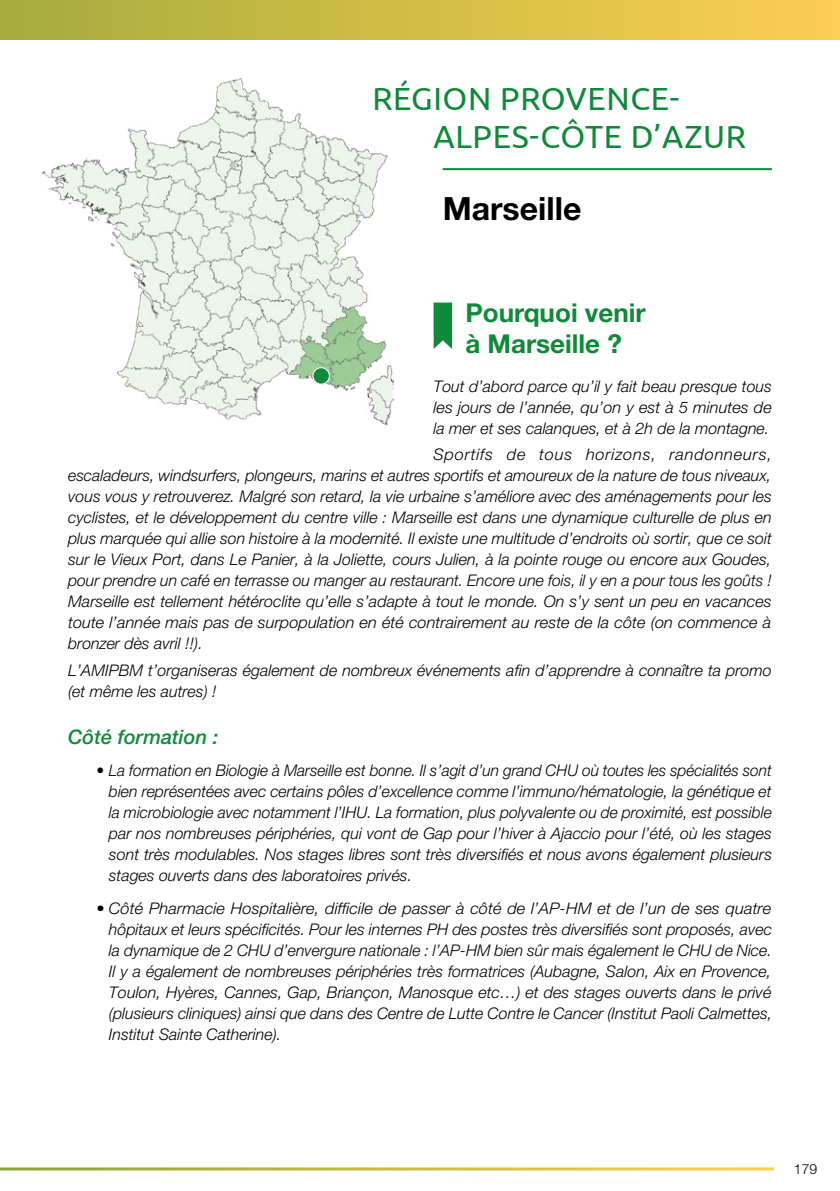
<style>
.page{position:relative;width:840px;height:1191px;background:#fff}
.page>*{position:absolute;margin:0;border:0;box-sizing:border-box;transform-origin:0 0}
.t1{font:32px/38.4px "Ubuntu";letter-spacing:.02em;color:#0e8a38}
.t2{font:700 32px "Helvetica Neue LT Std";color:#000}
.t3{font:700 26px/31.2px "Helvetica Neue LT Std";color:#0e8a38}
.t4{font:italic 500 20px "Helvetica Neue LT Std";color:#0e8a38}
.t5{font:italic 300 16px/21px "Helvetica Neue LT Std";color:#000;text-align:justify}
.t6{font:300 14px "Helvetica Neue LT Std";color:#000}
</style>
<div class="page">
<div style="left:0;top:0;width:839px;height:40px;background:linear-gradient(to right,#a5ac3d,#fecf51)"></div>
<img style="left:42px;top:78px;width:351px;height:346px">
<div style="left:313px;top:368px;width:16px;height:16px;background:#0e8a38;border-radius:50%"></div>
<div style="left:312px;top:367px;width:17px;height:17px;border:1px solid #fff;border-radius:50%"></div>
<hr style="left:442px;top:168px;width:329px;height:2px;background:#0e8a38">
<svg style="left:433px;top:302px;width:19px;height:47px"></svg>
<h1 class="t1" style="left:433px;top:78px;width:314px;text-indent:-61px">RÉGION PROVENCE-<br>ALPES-CÔTE D’AZUR</h1>
<h1 class="t2" style="left:442px;top:188px;width:140px">Marseille</h1>
<h2 class="t3" style="left:465px;top:296px;width:182px">Pourquoi venir à Marseille ?</h2>
<p class="t5" style="left:433px;top:375px;width:340px">Tout d’abord parce qu’il y fait beau presque tous les jours de l’année, qu’on y est à 5 minutes de la mer et ses calanques, et à 2h de la montagne.</p>
<p class="t5" style="left:68px;top:444px;width:705px;text-indent:365px">Sportifs de tous horizons, randonneurs, escaladeurs, windsurfers, plongeurs, marins et autres sportifs et amoureux de la nature de tous niveaux, vous vous y retrouverez. Malgré son retard, la vie urbaine s’améliore avec des aménagements pour les cyclistes, et le développement du centre ville : Marseille est dans une dynamique culturelle de plus en plus marquée qui allie son histoire à la modernité. Il existe une multitude d’endroits où sortir, que ce soit sur le Vieux Port, dans Le Panier, à la Joliette, cours Julien, à la pointe rouge ou encore aux Goudes, pour prendre un café en terrasse ou manger au restaurant. Encore une fois, il y en a pour tous les goûts !<br>Marseille est tellement hétéroclite qu’elle s’adapte à tout le monde. On s’y sent un peu en vacances toute l’année mais pas de surpopulation en été contrairement au reste de la côte (on commence à bronzer dès avril !!).</p>
<p class="t5" style="left:68px;top:659px;width:704px">L’AMIPBM t’organiseras également de nombreux événements afin d’apprendre à connaître ta promo (et même les autres) !</p>
<p class="t4" style="left:68px;top:725px;width:152px">Côté formation :</p>
<p class="t5" style="left:109px;top:760px;width:664px;text-indent:-12px">• La formation en Biologie à Marseille est bonne. Il s’agit d’un grand CHU où toutes les spécialités sont bien représentées avec certains pôles d’excellence comme l’immuno/hématologie, la génétique et la microbiologie avec notamment l’IHU. La formation, plus polyvalente ou de proximité, est possible par nos nombreuses périphéries, qui vont de Gap pour l’hiver à Ajaccio pour l’été, où les stages sont très modulables. Nos stages libres sont très diversifiés et nous avons également plusieurs stages ouverts dans des laboratoires privés.</p>
<p class="t5" style="left:109px;top:897px;width:664px;text-indent:-12px">• Côté Pharmacie Hospitalière, difficile de passer à côté de l’AP-HM et de l’un de ses quatre hôpitaux et leurs spécificités. Pour les internes PH des postes très diversifiés sont proposés, avec la dynamique de 2 CHU d’envergure nationale : l’AP-HM bien sûr mais également le CHU de Nice.<br>Il y a également de nombreuses périphéries très formatrices (Aubagne, Salon, Aix en Provence, Toulon, Hyères, Cannes, Gap, Briançon, Manosque etc…) et des stages ouverts dans le privé (plusieurs cliniques) ainsi que dans des Centre de Lutte Contre le Cancer (Institut Paoli Calmettes, Institut Sainte Catherine).</p>
<p class="t6" style="left:793px;top:1160px;width:25px">179</p>
</div>
